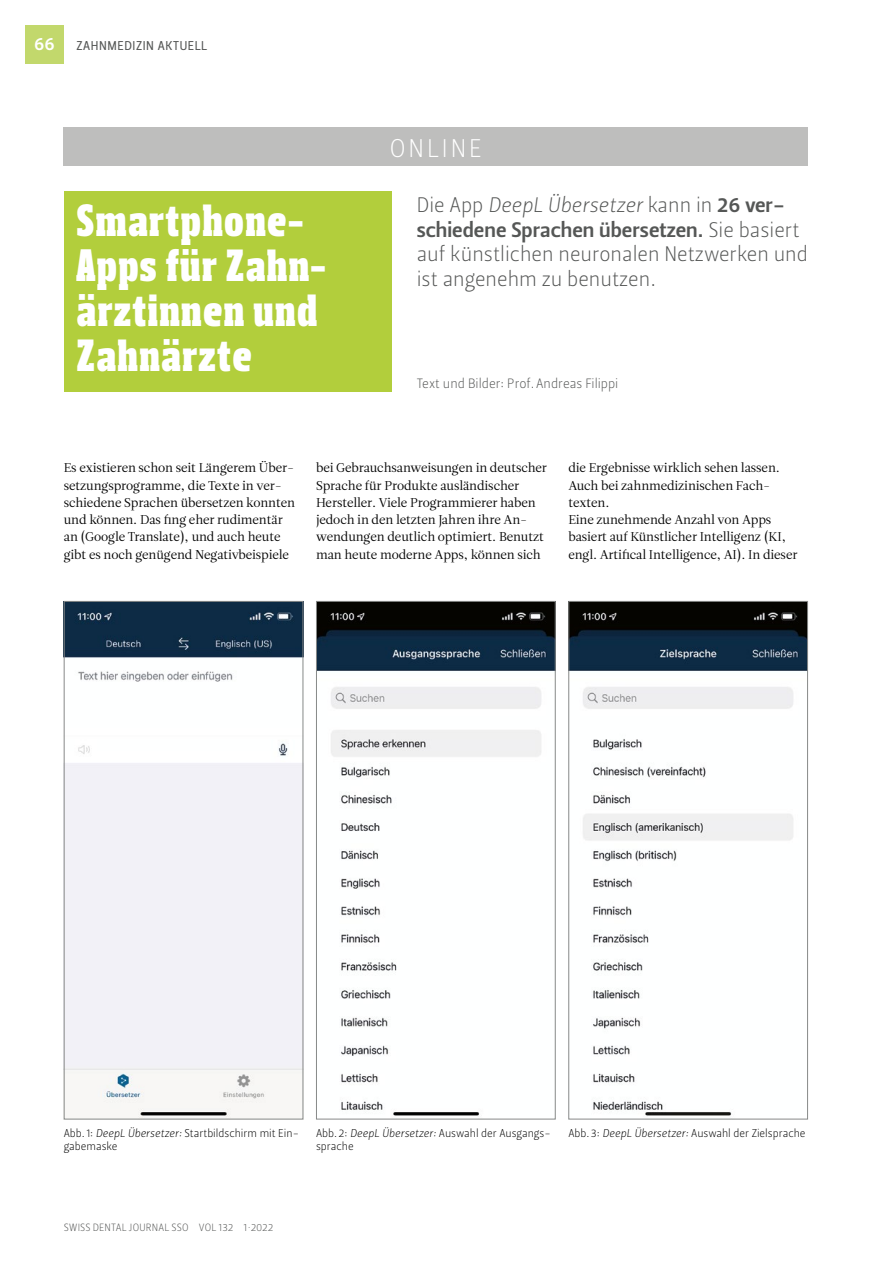
<style>
.page{position:relative;width:893px;height:1263px;background:#fff}
.page>*{position:absolute;margin:0;border:0;box-sizing:border-box;transform-origin:0 0}
.t1{font:45px/45px "Leitura Headline Serif";letter-spacing:.03em;color:#fff}
.t2{font:25.5px "Leitura Sans Grot 1";letter-spacing:.115em;color:#fff}
.t3{font:21px/24.8px "Leitura Sans Grot 1";color:#555756}
.t4{font:21px "Leitura Sans Grot 3";color:#555756}
.t5{font:21px "Leitura Sans Italic 1";color:#555756}
.t6{font:13.5px "Leitura Sans Grot 1";color:#555756}
.t7{font:12.75px/17.2px "Leitura Roman 1";letter-spacing:-.01em;color:#000}
.t8{font:12.75px "Leitura Sans Grot 2";letter-spacing:.045em;color:#555756}
.t9{font:11.25px/13.5px "Leitura Sans Grot 1";color:#000}
.t10{font:10.5px "Leitura Sans Grot 1";letter-spacing:.015em;color:#555756}
.s1{font-family:"Leitura Sans Grot 3";font-size:18px;color:#fff}
.s2{font-family:"Leitura Sans Grot 1"}
.s3{font-family:"Leitura Sans Grot 3"}
.s4{font-family:"Leitura Sans Italic 1"}
</style>
<div class="page">
<div style="left:26px;top:26px;width:38px;height:38px;background:#c2d86c"></div>
<div style="left:64px;top:191px;width:327px;height:201px;background:#b2ce3c"></div>
<div style="left:64px;top:128px;width:744px;height:38px;background:#bebebd"></div>
<img style="left:66px;top:603px;width:235px;height:514px">
<div style="left:64px;top:601px;width:239px;height:518px;border:1px solid #878988"></div>
<img style="left:318px;top:603px;width:236px;height:513px">
<div style="left:316px;top:601px;width:240px;height:518px;border:1px solid #878988"></div>
<img style="left:570px;top:603px;width:236px;height:513px">
<div style="left:568px;top:601px;width:240px;height:518px;border:1px solid #878988"></div>
<p class="t8" style="left:34px;top:38px;width:175px"><span class="s1">66</span> ZAHNMEDIZIN AKTUELL</p>
<h2 class="t2" style="left:390px;top:133px;width:94px">ONLINE</h2>
<h1 class="t1" style="left:77px;top:198px;width:251px">Smartphone-<br>Apps für Zahn&shy;ärztinnen und<br>Zahnärzte</h1>
<h3 class="t5" style="left:417px;top:192px;width:370px"><span class="s2">Die App</span> DeepL Übersetzer <span class="s2">kann in</span> <span class="s3">26 ver-</span></h3>
<h3 class="t4" style="left:417px;top:217px;width:384px">schiedene Sprachen übersetzen. <span class="s2">Sie basiert</span></h3>
<h3 class="t3" style="left:417px;top:242px;width:393px">auf künstlichen neuronalen Netzwerken und ist angenehm zu benutzen.</h3>
<p class="t6" style="left:417px;top:375px;width:203px">Text und Bilder: Prof.Andreas Filippi</p>
<p class="t7" style="left:64px;top:459px;width:233px">Es existieren schon seit Längerem Über&shy;setzungsprogramme, die Texte in ver&shy;schiedene Sprachen übersetzen konnten und können. Das fing eher rudimentär an (Google Translate), und auch heute gibt es noch genügend Negativbeispiele</p>
<p class="t7" style="left:316px;top:459px;width:232px">bei Gebrauchsanweisungen in deutscher Sprache für Produkte ausländischer Hersteller. Viele Programmierer haben jedoch in den letzten Jahren ihre An&shy;wendungen deutlich optimiert. Benutzt man heute moderne Apps, können sich</p>
<p class="t7" style="left:568px;top:459px;width:231px">die Ergebnisse wirklich sehen lassen.<br>Auch bei zahnmedizinischen Fach&shy;texten.<br>Eine zunehmende Anzahl von Apps basiert auf Künstlicher Intelligenz (KI, engl. Artifical Intelligence, AI). In dieser</p>
<p class="t9" style="left:64px;top:1126px;width:237px">Abb.1: <span class="s4">DeepL Übersetzer:</span> Startbildschirm mit Ein&shy;gabemaske</p>
<p class="t9" style="left:316px;top:1126px;width:236px">Abb.2: <span class="s4">DeepL Übersetzer:</span> Auswahl der Ausgangs&shy;sprache</p>
<p class="t9" style="left:568px;top:1126px;width:239px">Abb.3: <span class="s4">DeepL Übersetzer:</span> Auswahl der Zielsprache</p>
<p class="t10" style="left:64px;top:1222px;width:211px">SWISS DENTAL JOURNAL SSO VOL 132 1 2022</p>
</div>
